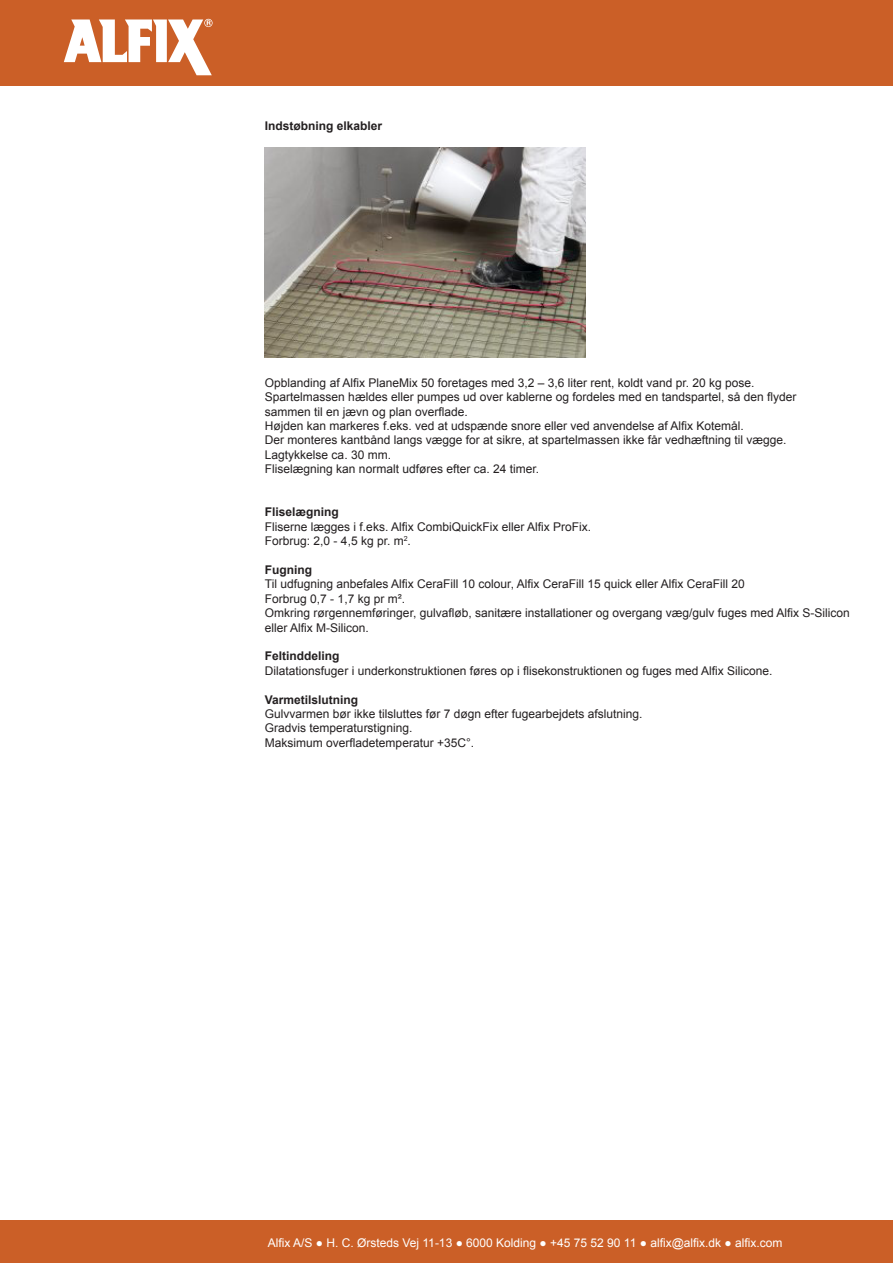
<style>
.page{position:relative;width:893px;height:1263px;background:#fff}
.page>*{position:absolute;margin:0;border:0;box-sizing:border-box;transform-origin:0 0}
.Brødtekst{font:12px/14.4px "Arial";color:#231f20}
.t1{font:12px "Arial";color:#fff}
.Brødtekst-2{font:700 12px "Arial";color:#231f20}
</style>
<div class="page">
<div style="left:0;top:0;width:893px;height:85px;background:#cb5f27"></div>
<div style="left:0;top:1220px;width:893px;height:43px;background:#cb5f27"></div>
<svg style="left:64px;top:19px;width:149px;height:56px"></svg>
<img style="left:265px;top:147px;width:321px;height:211px">
<p class="Brødtekst-2" style="left:265px;top:118px;width:119px">Indstøbning elkabler</p>
<p class="Brødtekst" style="left:265px;top:375px;width:491px">Opblanding af Alfix PlaneMix 50 foretages med 3,2 – 3,6 liter rent, koldt vand pr. 20 kg pose.</p>
<p class="Brødtekst" style="left:265px;top:390px;width:533px">Spartelmassen hældes eller pumpes ud over kablerne og fordeles med en tandspartel, så den flyder</p>
<p class="Brødtekst" style="left:265px;top:404px;width:204px">sammen til en jævn og plan overflade.</p>
<p class="Brødtekst" style="left:265px;top:419px;width:480px">Højden kan markeres f.eks. ved at udspænde snore eller ved anvendelse af Alfix Kotemål.</p>
<p class="Brødtekst" style="left:265px;top:433px;width:523px">Der monteres kantbånd langs vægge for at sikre, at spartelmassen ikke får vedhæftning til vægge.</p>
<p class="Brødtekst" style="left:265px;top:447px;width:128px">Lagtykkelse ca. 30 mm.</p>
<p class="Brødtekst" style="left:265px;top:462px;width:276px">Fliselægning kan normalt udføres efter ca. 24 timer.</p>
<p class="Brødtekst-2" style="left:265px;top:504px;width:76px">Fliselægning</p>
<p class="Brødtekst" style="left:265px;top:519px;width:328px">Fliserne lægges i f.eks. Alfix CombiQuickFix eller Alfix ProFix.</p>
<p class="Brødtekst" style="left:265px;top:534px;width:147px">Forbrug: 2,0 - 4,5 kg pr. m<sup>2</sup>.</p>
<p class="Brødtekst-2" style="left:265px;top:562px;width:49px">Fugning</p>
<p class="Brødtekst" style="left:265px;top:577px;width:481px">Til udfugning anbefales Alfix CeraFill 10 colour, Alfix CeraFill 15 quick eller Alfix CeraFill 20</p>
<p class="Brødtekst" style="left:265px;top:591px;width:142px">Forbrug 0,7 - 1,7 kg pr m².</p>
<p class="Brødtekst" style="left:265px;top:606px;width:586px">Omkring rørgennemføringer, gulvafløb, sanitære installationer og overgang væg/gulv fuges med Alfix S-Silicon eller Alfix M-Silicon.</p>
<p class="Brødtekst-2" style="left:265px;top:648px;width:76px">Feltinddeling</p>
<p class="Brødtekst" style="left:265px;top:663px;width:509px">Dilatationsfuger i underkonstruktionen føres op i flisekonstruktionen og fuges med Alfix Silicone.</p>
<p class="Brødtekst-2" style="left:265px;top:691px;width:95px">Varmetilslutning</p>
<p class="Brødtekst" style="left:265px;top:707px;width:379px">Gulvvarmen bør ikke tilsluttes før 7 døgn efter fugearbejdets afslutning.</p>
<p class="Brødtekst" style="left:265px;top:721px;width:149px">Gradvis temperaturstigning.</p>
<p class="Brødtekst" style="left:265px;top:735px;width:211px">Maksimum overfladetemperatur +35C°.</p>
<p class="t1" style="left:268px;top:1235px;width:516px">Alfix A/S ● H. C. Ørsteds Vej 11-13 ● 6000 Kolding ● +45 75 52 90 11 ● alfix@alfix.dk ● alfix.com</p>
</div>
